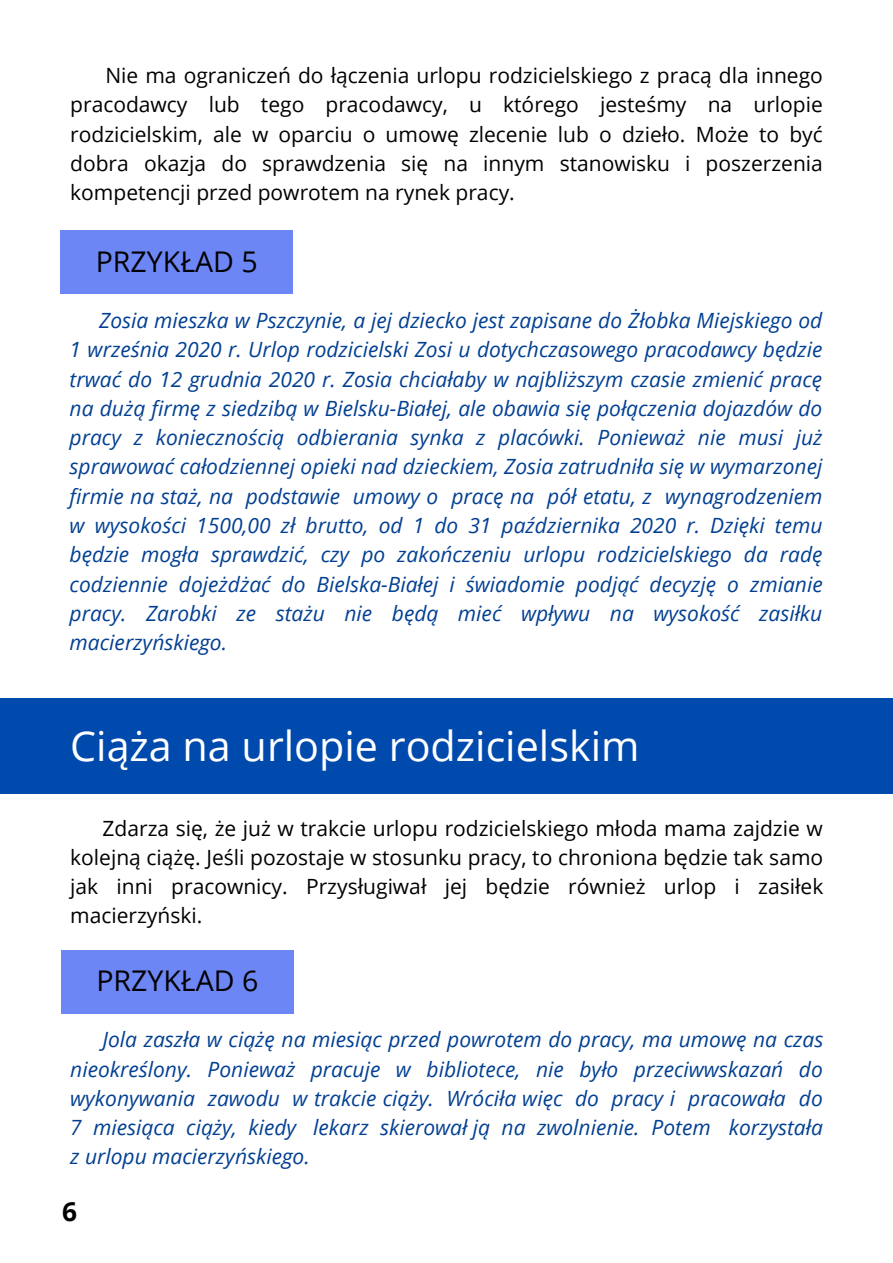
<style>
.page{position:relative;width:893px;height:1263px;background:#fff}
.page>*{position:absolute;margin:0;border:0;box-sizing:border-box;transform-origin:0 0}
.t1{font:41.25px "Open Sans";color:#fff}
.t2{font:28.5px "Open Sans";color:#000}
.t3{font:700 26.25px "Open Sans";color:#000}
.t4{font:italic 21px/29.2px "Open Sans";color:#034092;text-align:justify}
.t5{font:21px/29.2px "Open Sans";color:#000;text-align:justify}
</style>
<div class="page">
<div style="left:60px;top:230px;width:233px;height:64px;background:#6d86f6"></div>
<div style="left:0;top:698px;width:893px;height:95px;background:#004aad"></div>
<div style="left:61px;top:950px;width:233px;height:63px;background:#6d86f6"></div>
<p class="t5" style="left:70px;top:60px;width:754px;text-indent:35px">Nie ma ograniczeń do łączenia urlopu rodzicielskiego z pracą dla innego pracodawcy lub tego pracodawcy, u którego jesteśmy na urlopie rodzicielskim, ale w oparciu o umowę zlecenie lub o dzieło. Może to być dobra okazja do sprawdzenia się na innym stanowisku i poszerzenia kompetencji przed powrotem na rynek pracy.</p>
<h2 class="t2" style="left:96px;top:241px;width:163px">PRZYKŁAD 5</h2>
<p class="t4" style="left:70px;top:305px;width:754px;text-indent:30px">Zosia mieszka w Pszczynie, a jej dziecko jest zapisane do Żłobka Miejskiego od 1 września 2020 r. Urlop rodzicielski Zosi u dotychczasowego pracodawcy będzie trwać do 12 grudnia 2020 r. Zosia chciałaby w najbliższym czasie zmienić pracę na dużą firmę z siedzibą w Bielsku-Białej, ale obawia się połączenia dojazdów do pracy z koniecznością odbierania synka z placówki. Ponieważ nie musi już sprawować całodziennej opieki nad dzieckiem, Zosia zatrudniła się w wymarzonej firmie na staż, na podstawie umowy o pracę na pół etatu, z wynagrodzeniem w wysokości 1500,00 zł brutto, od 1 do 31 października 2020 r. Dzięki temu będzie mogła sprawdzić, czy po zakończeniu urlopu rodzicielskiego da radę codziennie dojeżdżać do Bielska-Białej i świadomie podjąć decyzję o zmianie pracy. Zarobki ze stażu nie będą mieć wpływu na wysokość zasiłku macierzyńskiego.</p>
<h1 class="t1" style="left:70px;top:717px;width:571px">Ciąża na urlopie rodzicielskim</h1>
<p class="t5" style="left:70px;top:813px;width:754px;text-indent:32px">Zdarza się, że już w trakcie urlopu rodzicielskiego młoda mama zajdzie w kolejną ciążę. Jeśli pozostaje w stosunku pracy, to chroniona będzie tak samo jak inni pracownicy. Przysługiwał jej będzie również urlop i zasiłek macierzyński.</p>
<h2 class="t2" style="left:96px;top:960px;width:163px">PRZYKŁAD 6</h2>
<p class="t4" style="left:70px;top:1024px;width:754px;text-indent:32px">Jola zaszła w ciążę na miesiąc przed powrotem do pracy, ma umowę na czas nieokreślony. Ponieważ pracuje w bibliotece, nie było przeciwwskazań do wykonywania zawodu w trakcie ciąży. Wróciła więc do pracy i pracowała do 7 miesiąca ciąży, kiedy lekarz skierował ją na zwolnienie. Potem korzystała z urlopu macierzyńskiego.</p>
<p class="t3" style="left:62px;top:1193px;width:16px">6</p>
</div>
